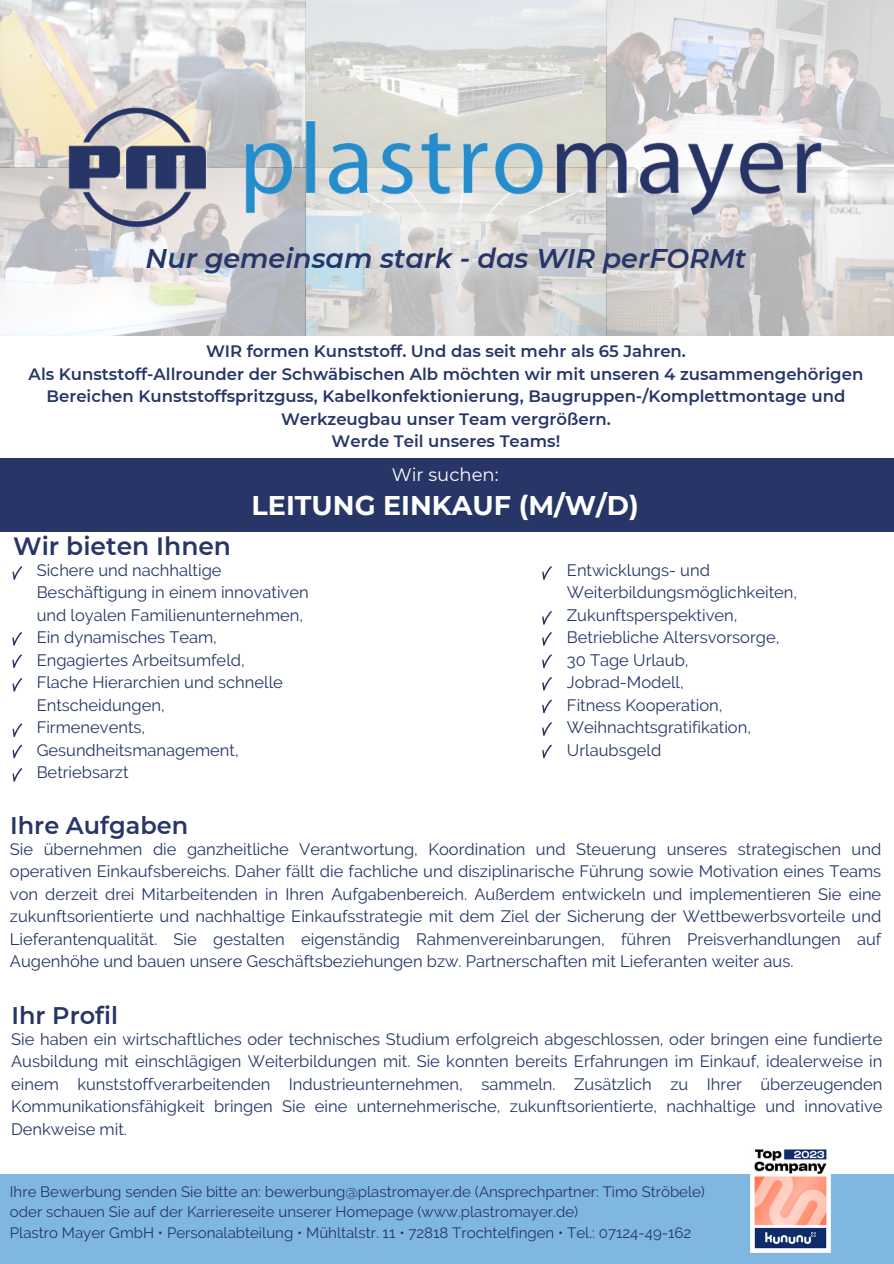
<style>
.page{position:relative;width:894px;height:1264px;background:#fff}
.page>*{position:absolute;margin:0;border:0;box-sizing:border-box;transform-origin:0 0}
.t1{font:italic 600 27px "Montserrat";color:#273667}
.t2{font:700 27px "Montserrat";color:#fff}
.t3{font:600 24.9px "Montserrat";color:#273667}
.t4{font:600 24px "Montserrat";color:#273667}
.t5{font:18px "Montserrat";color:#fff}
.t6{font:16.5px/22.5px "Raleway";color:#273667;text-align:justify}
.t7{font:600 16.5px/22.5px "Montserrat";color:#273667;text-align:center}
.t8{font:15px "Raleway";color:#273667}
</style>
<div class="page">
<div style="left:0;top:458px;width:893px;height:73px;background:#273667"></div>
<div style="left:0;top:1173px;width:893px;height:90px;background:#80b7e0"></div>
<img style="left:0;top:0;width:893px;height:335px">
<img style="left:62px;top:68px;width:765px;height:199px">
<svg style="left:13px;top:566px;width:9px;height:14px"></svg>
<svg style="left:12px;top:632px;width:10px;height:13px"></svg>
<svg style="left:12px;top:654px;width:10px;height:14px"></svg>
<svg style="left:13px;top:678px;width:9px;height:13px"></svg>
<svg style="left:13px;top:768px;width:9px;height:13px"></svg>
<svg style="left:13px;top:723px;width:9px;height:14px"></svg>
<svg style="left:13px;top:744px;width:9px;height:14px"></svg>
<svg style="left:542px;top:566px;width:9px;height:14px"></svg>
<svg style="left:542px;top:632px;width:9px;height:13px"></svg>
<svg style="left:542px;top:654px;width:9px;height:14px"></svg>
<svg style="left:542px;top:677px;width:9px;height:13px"></svg>
<svg style="left:542px;top:722px;width:9px;height:13px"></svg>
<svg style="left:542px;top:744px;width:9px;height:14px"></svg>
<svg style="left:542px;top:699px;width:9px;height:14px"></svg>
<svg style="left:542px;top:611px;width:9px;height:13px"></svg>
<img style="left:750px;top:1149px;width:80px;height:103px">
<p class="t1" style="left:145px;top:242px;width:602px">Nur gemeinsam stark - das WIR perFORMt</p>
<p class="t7" style="left:206px;top:340px;width:481px">WIR formen Kunststoff. Und das seit mehr als 65 Jahren.</p>
<p class="t7" style="left:29px;top:362px;width:835px">Als Kunststoff-Allrounder der Schwäbischen Alb möchten wir mit unseren 4 zusammengehörigen<br>Bereichen Kunststoffspritzguss, Kabelkonfektionierung, Baugruppen-/Komplettmontage und<br>Werkzeugbau unser Team vergrößern.</p>
<p class="t7" style="left:331px;top:430px;width:230px">Werde Teil unseres Teams!</p>
<p class="t3" style="left:13px;top:531px;width:219px">Wir bieten Ihnen</p>
<p class="t5" style="left:391px;top:463px;width:108px">Wir suchen:</p>
<p class="t2" style="left:251px;top:489px;width:388px">LEITUNG EINKAUF (M/W/D)</p>
<p class="t6" style="left:37px;top:558px;width:186px">Sichere und nachhaltige</p>
<p class="t6" style="left:37px;top:581px;width:273px">Beschäftigung in einem innovativen</p>
<p class="t6" style="left:37px;top:603px;width:268px">und loyalen Familienunternehmen,</p>
<p class="t6" style="left:37px;top:626px;width:182px">Ein dynamisches Team,</p>
<p class="t6" style="left:37px;top:648px;width:209px">Engagiertes Arbeitsumfeld,</p>
<p class="t6" style="left:37px;top:671px;width:247px">Flache Hierarchien und schnelle</p>
<p class="t6" style="left:37px;top:693px;width:129px">Entscheidungen,</p>
<p class="t6" style="left:37px;top:716px;width:110px">Firmenevents,</p>
<p class="t6" style="left:37px;top:738px;width:203px">Gesundheitsmanagement,</p>
<p class="t6" style="left:37px;top:761px;width:93px">Betriebsarzt</p>
<p class="t6" style="left:566px;top:558px;width:144px">Entwicklungs- und</p>
<p class="t6" style="left:566px;top:581px;width:232px">Weiterbildungsmöglichkeiten,</p>
<p class="t6" style="left:566px;top:603px;width:172px">Zukunftsperspektiven,</p>
<p class="t6" style="left:566px;top:626px;width:214px">Betriebliche Altersvorsorge,</p>
<p class="t6" style="left:566px;top:648px;width:123px">30 Tage Urlaub,</p>
<p class="t6" style="left:566px;top:671px;width:118px">Jobrad-Modell,</p>
<p class="t6" style="left:566px;top:693px;width:157px">Fitness Kooperation,</p>
<p class="t6" style="left:566px;top:716px;width:186px">Weihnachtsgratifikation,</p>
<p class="t6" style="left:566px;top:738px;width:96px">Urlaubsgeld</p>
<p class="t4" style="left:10px;top:810px;width:179px">Ihre Aufgaben</p>
<p class="t6" style="left:10px;top:837px;width:872px">Sie übernehmen die ganzheitliche Verantwortung, Koordination und Steuerung unseres strategischen und operativen Einkaufsbereichs. Daher fällt die fachliche und disziplinarische Führung sowie Motivation eines Teams von derzeit drei Mitarbeitenden in Ihren Aufgabenbereich. Außerdem entwickeln und implementieren Sie eine zukunftsorientierte und nachhaltige Einkaufsstrategie mit dem Ziel der Sicherung der Wettbewerbsvorteile und Lieferantenqualität. Sie gestalten eigenständig Rahmenvereinbarungen, führen Preisverhandlungen auf Augenhöhe und bauen unsere Geschäftsbeziehungen bzw. Partnerschaften mit Lieferanten weiter aus.</p>
<p class="t4" style="left:11px;top:1000px;width:108px">Ihr Profil</p>
<p class="t6" style="left:11px;top:1027px;width:872px">Sie haben ein wirtschaftliches oder technisches Studium erfolgreich abgeschlossen, oder bringen eine fundierte Ausbildung mit einschlägigen Weiterbildungen mit. Sie konnten bereits Erfahrungen im Einkauf, idealerweise in einem kunststoffverarbeitenden Industrieunternehmen, sammeln. Zusätzlich zu Ihrer überzeugenden Kommunikationsfähigkeit bringen Sie eine unternehmerische, zukunftsorientierte, nachhaltige und innovative Denkweise mit.</p>
<p class="t8" style="left:10px;top:1182px;width:696px">Ihre Bewerbung senden Sie bitte an: bewerbung@plastromayer.de (Ansprechpartner: Timo Ströbele)</p>
<p class="t8" style="left:10px;top:1203px;width:569px">oder schauen Sie auf der Karriereseite unserer Homepage (www.plastromayer.de)</p>
<p class="t8" style="left:10px;top:1223px;width:682px">Plastro Mayer GmbH • Personalabteilung • Mühltalstr. 11 • 72818 Trochtelfingen • Tel.: 07124-49-162</p>
</div>
